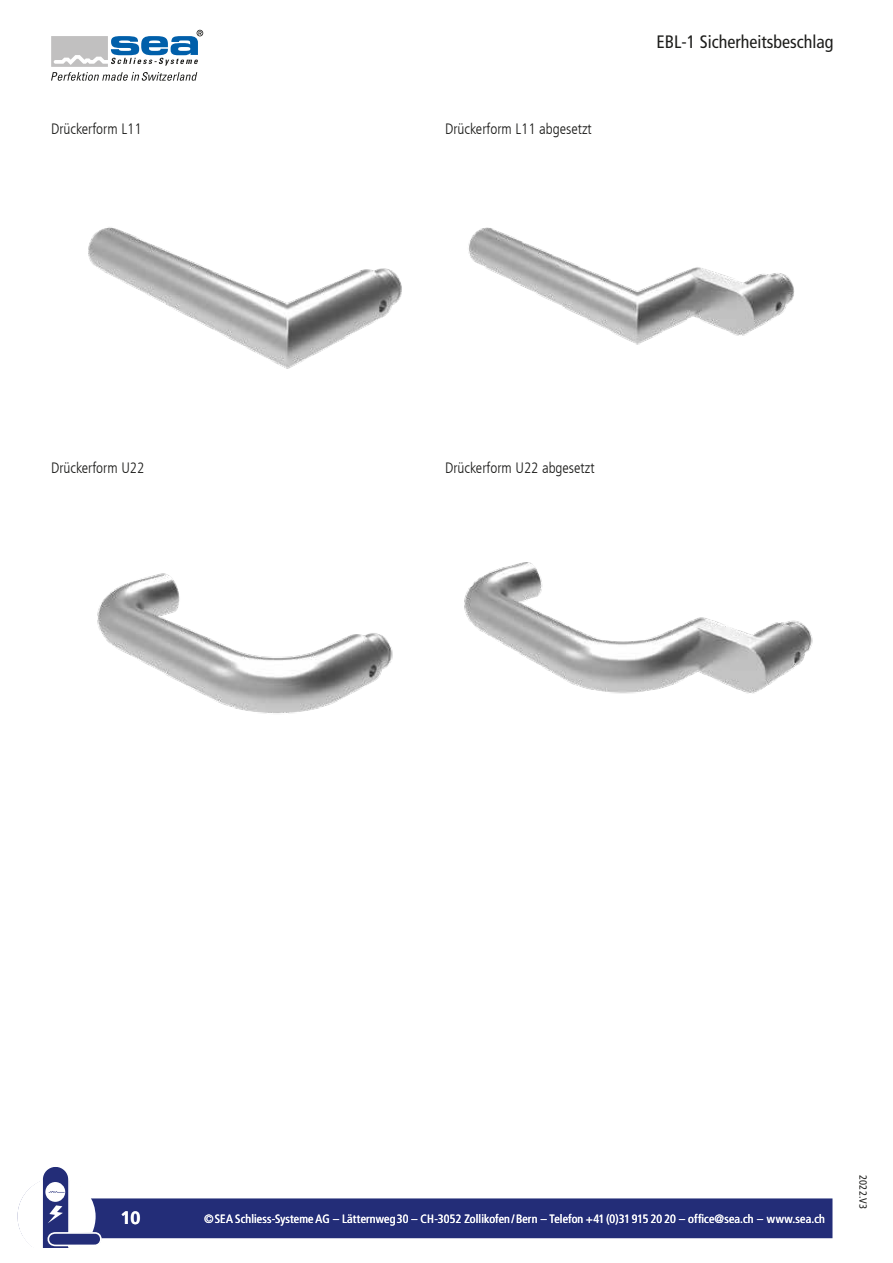
<style>
.page{position:relative;width:893px;height:1263px;background:#fff}
.page>*{position:absolute;margin:0;border:0;box-sizing:border-box;transform-origin:0 0}
.t1{font:condensed 18px "Frutiger LT";color:#1d1d1b}
.t2{font:700 18px "Frutiger LT";color:#fff}
.t3{font:300 condensed 15px "Frutiger LT";color:#1d1d1b}
.t4{font:condensed 12px "Frutiger LT";letter-spacing:.015em;color:#fff}
.t5{font:condensed 10.5px "Frutiger LT";letter-spacing:.015em;color:#1d1d1b}
</style>
<div class="page">
<div style="left:49px;top:1198px;width:783px;height:40px;background:#232d78;border:2px solid #232d78"></div>
<svg style="left:17px;top:1167px;width:85px;height:81px"></svg>
<img style="left:88px;top:227px;width:314px;height:142px">
<img style="left:97px;top:573px;width:296px;height:141px">
<img style="left:464px;top:562px;width:349px;height:132px">
<img style="left:468px;top:227px;width:327px;height:118px">
<svg style="left:51px;top:30px;width:152px;height:51px"></svg>
<p class="t3" style="left:51px;top:120px;width:92px">Drückerform L11</p>
<p class="t3" style="left:445px;top:120px;width:148px">Drückerform L11 abgesetzt</p>
<h1 class="t1" style="left:656px;top:31px;width:178px">EBL-1 Sicherheitsbeschlag</h1>
<p class="t3" style="left:51px;top:459px;width:95px">Drückerform U22</p>
<p class="t3" style="left:445px;top:459px;width:151px">Drückerform U22 abgesetzt</p>
<h1 class="t2" style="left:120px;top:1207px;width:22px">10</h1>
<p class="t4" style="left:204px;top:1212px;width:622px">©SEA Schliess-Systeme AG – Lätternweg30 – CH-305-2 Zollikofen /Bern – Telefon +41(0)31915 20 20 – office@sea.ch – www.sea.ch</p>
<p class="t5" style="left:869px;top:1175px;width:35px;rotate:90deg">2022.V3</p>
</div>
